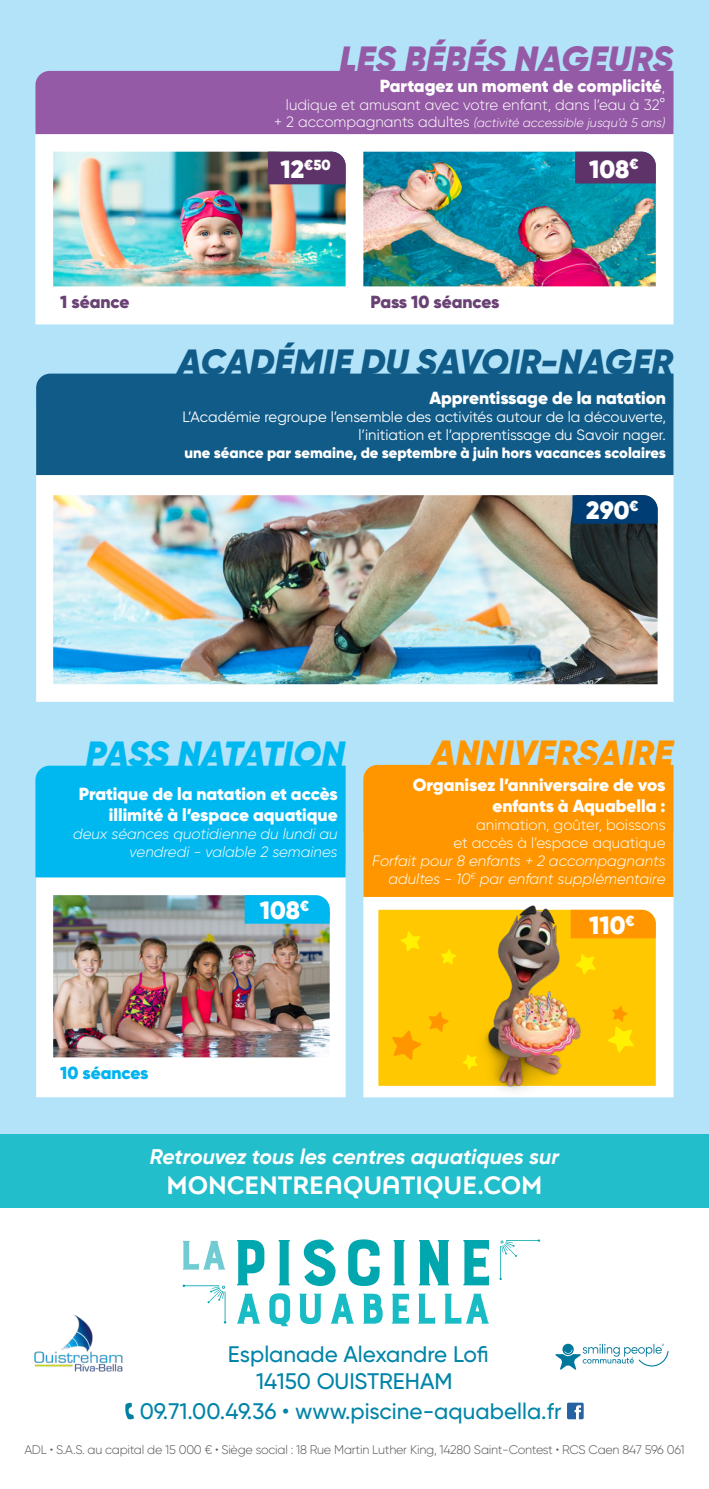
<style>
.page{position:relative;width:709px;height:1489px;background:#fff}
.page>*{position:absolute;margin:0;border:0;box-sizing:border-box;transform-origin:0 0}
.t1{font:italic 900 35px "Gilroy";letter-spacing:.01em;color:#105b88}
.t2{font:italic 900 35px "Gilroy";letter-spacing:.01em;color:#955aa5}
.t3{font:italic 900 35px "Gilroy";letter-spacing:.01em;color:#ff9600}
.t4{font:italic 900 35px "Gilroy";letter-spacing:-.005em;color:#00b8f0}
.t5{font:600 25px "Posterama 1919";color:#fff}
.t6{font:900 25px "Gilroy";color:#fff}
.t7{font:500 22.5px/27px "Gilroy";color:#0084a8;text-align:center}
.t8{font:italic 700 21.25px "Gilroy";letter-spacing:-.005em;color:#fff}
.t9{font:900 17.5px/21px "Gilroy";color:#fff;text-align:right}
.t10{font:900 17.5px "Gilroy";letter-spacing:-.005em;color:#694274}
.t11{font:900 17.5px "Gilroy";color:#00b3ef}
.t12{font:italic 300 15px/18px "Gilroy";color:#fff;text-align:right}
.t13{font:15px/18px "Gilroy";color:#fff;text-align:right}
.t14{font:300 15px/18px "Gilroy";color:#fff;text-align:right}
.t15{font:900 15px "Gilroy";color:#fff}
.t16{font:900 14.5px "Gilroy";color:#fff}
.t17{font:300 12.5px "Gilroy";letter-spacing:-.02em;color:#57585a}
.t18{font:italic 300 12.5px "Gilroy";color:#fff}
.s1{font-weight:300;font-size:15px}
.s2{font-style:normal;font-size:15px}
.s3{font-size:25px}
</style>
<div class="page">
<div style="left:0;top:0;width:709px;height:1160px;background:#b3e3f9"></div>
<div style="left:0;top:1134px;width:709px;height:73px;background:#23becb"></div>
<div style="left:363px;top:831px;width:310px;height:266px;background:#fff"></div>
<div style="left:363px;top:764px;width:310px;height:132px;background:#ff9600"></div>
<div style="left:378px;top:909px;width:278px;height:176px;background:#ffc800"></div>
<svg style="left:610px;top:909px;width:46px;height:29px"></svg>
<svg style="left:392px;top:1029px;width:29px;height:31px"></svg>
<svg style="left:428px;top:1011px;width:20px;height:21px"></svg>
<svg style="left:610px;top:1005px;width:24px;height:47px"></svg>
<img style="left:461px;top:905px;width:149px;height:192px">
<svg style="left:400px;top:931px;width:20px;height:20px"></svg>
<svg style="left:441px;top:948px;width:15px;height:16px"></svg>
<div style="left:35px;top:126px;width:638px;height:198px;background:#fff"></div>
<div style="left:35px;top:71px;width:638px;height:63px;background:#955aa5"></div>
<img style="left:53px;top:152px;width:292px;height:134px">
<img style="left:363px;top:152px;width:293px;height:134px">
<div style="left:268px;top:152px;width:77px;height:32px;background:#5e3369"></div>
<div style="left:575px;top:152px;width:81px;height:31px;background:#5e3369"></div>
<div style="left:36px;top:864px;width:309px;height:233px;background:#fff"></div>
<img style="left:53px;top:895px;width:277px;height:162px">
<svg style="left:244px;top:895px;width:86px;height:28px;background:#07b9ef"></svg>
<img style="left:34px;top:1314px;width:89px;height:58px">
<svg style="left:555px;top:1343px;width:113px;height:26px"></svg>
<svg style="left:125px;top:1402px;width:9px;height:17px"></svg>
<svg style="left:567px;top:1402px;width:16px;height:17px"></svg>
<svg style="left:237px;top:1293px;width:252px;height:33px"></svg>
<svg style="left:237px;top:1239px;width:252px;height:46px"></svg>
<svg style="left:183px;top:1284px;width:43px;height:39px"></svg>
<svg style="left:499px;top:1239px;width:41px;height:40px"></svg>
<svg style="left:182px;top:1240px;width:43px;height:29px"></svg>
<div style="left:35px;top:765px;width:310px;height:112px;background:#00b8f0"></div>
<svg style="left:575px;top:953px;width:20px;height:21px"></svg>
<svg style="left:462px;top:1054px;width:15px;height:15px"></svg>
<div style="left:36px;top:409px;width:637px;height:293px;background:#fff"></div>
<div style="left:36px;top:373px;width:637px;height:102px;background:#105b88"></div>
<img style="left:53px;top:495px;width:604px;height:189px">
<div style="left:572px;top:495px;width:85px;height:28px;background:#013d75"></div>
<h1 class="t2" style="left:339px;top:39px;width:335px">LES BÉBÉS NAGEURS</h1>
<p class="t9" style="left:380px;top:76px;width:287px">Partagez un moment de complicité<span class="s1">,</span></p>
<p class="t14" style="left:286px;top:96px;width:381px">ludique et amusant avec votre enfant, dans l’eau à 32°</p>
<p class="t18" style="left:274px;top:117px;width:393px"><span class="s2">+ 2 accompagnants adultes</span> (activité accessible jusqu’à 5 ans)</p>
<p class="t16" style="left:280px;top:158px;width:52px"><span class="s3">12</span>€50</p>
<h2 class="t6" style="left:589px;top:157px;width:51px">108<sup>€</sup></h2>
<p class="t10" style="left:60px;top:294px;width:71px">1 séance</p>
<p class="t10" style="left:370px;top:294px;width:131px">Pass 10 séances</p>
<h1 class="t1" style="left:178px;top:342px;width:497px">ACADÉMIE DU SAVOIR-NAGER</h1>
<p class="t9" style="left:429px;top:389px;width:238px">Apprentissage de la natation</p>
<p class="t13" style="left:182px;top:409px;width:485px">L’Académie regroupe l’ensemble des activités autour de la découverte, l’initiation et l’apprentissage du Savoir nager.</p>
<p class="t15" style="left:184px;top:446px;width:483px">une séance par semaine, de septembre à juin hors vacances scolaires</p>
<h2 class="t6" style="left:586px;top:499px;width:54px">290<sup>€</sup></h2>
<h1 class="t4" style="left:86px;top:734px;width:261px">PASS NATATION</h1>
<p class="t9" style="left:79px;top:784px;width:260px">Pratique de la natation et accès illimité à l’espace aquatique</p>
<p class="t12" style="left:73px;top:825px;width:266px">deux séances quotidienne du lundi au vendredi - valable 2 semaines</p>
<h2 class="t6" style="left:260px;top:899px;width:51px">108<sup>€</sup></h2>
<h1 class="t3" style="left:432px;top:733px;width:243px">ANNIVERSAIRE</h1>
<p class="t9" style="left:413px;top:775px;width:254px">Organisez l’anniversaire de vos enfants à Aquabella :</p>
<p class="t14" style="left:453px;top:817px;width:213px">animation, goûter, boissons<br>et accès à l’espace aquatique</p>
<p class="t12" style="left:372px;top:853px;width:295px">Forfait pour 8 enfants + 2 accompagnants adultes - 10<sup>€</sup> par enfant supplémentaire</p>
<h2 class="t6" style="left:589px;top:914px;width:47px">110<sup>€</sup></h2>
<p class="t11" style="left:60px;top:1064px;width:90px">10 séances</p>
<p class="t8" style="left:150px;top:1147px;width:410px">Retrouvez tous les centres aquatiques sur</p>
<h2 class="t5" style="left:166px;top:1172px;width:377px">MONCENTREAQUATIQUE.COM</h2>
<p class="t7" style="left:228px;top:1341px;width:262px">Esplanade Alexandre Lofi<br>14150 OUISTREHAM</p>
<p class="t7" style="left:140px;top:1398px;width:423px">09.71.00.49.36 • www.piscine-aquabella.fr</p>
<p class="t17" style="left:24px;top:1443px;width:661px">ADL • S.A.S. au capital de 15 000 € • Siège social : 18 Rue Martin Luther King, 14280 Saint-Contest • RCS Caen 847 596 061</p>
</div>
